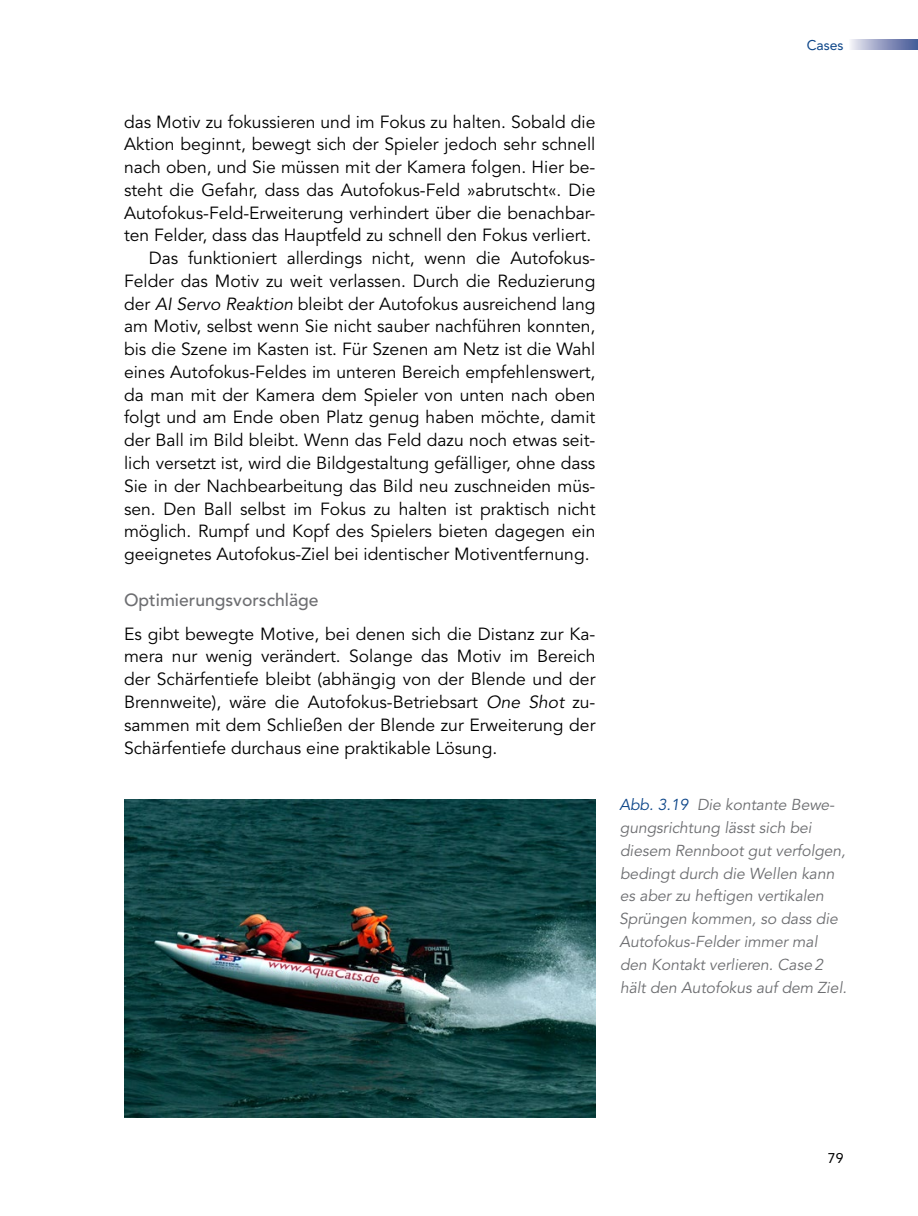
<style>
.page{position:relative;width:918px;height:1216px;background:#fff}
.page>*{position:absolute;margin:0;border:0;box-sizing:border-box;transform-origin:0 0}
.Fließtext_mit_Einzug{font:17.5px/22.8px "Avenir LT Pro";color:#000;text-align:justify}
.Fließtext_Anfang{font:17.5px/22.8px "Avenir LT Pro";color:#000;text-align:justify}
.Überschrift_Ebene_3{font:500 17.5px "Avenir LT Pro";color:#6d6e71}
.t1{font:italic 15.75px/22.8px "Avenir LT Pro";letter-spacing:-.005em;color:#6d6e71}
.t2{font:14px "Avenir LT Pro";color:#0d4689}
.t3{font:14px "Avenir LT Pro";color:#000}
.s1{font-style:italic}
.s2{color:#0d4689}
</style>
<div class="page">
<svg style="left:851px;top:40px;width:67px;height:10px"></svg>
<img style="left:124px;top:799px;width:471px;height:318px">
<p class="t2" style="left:806px;top:36px;width:38px">Cases</p>
<p class="Fließtext_mit_Einzug" style="left:124px;top:110px;width:473px">das Motiv zu fokussieren und im Fokus zu halten. Sobald die Aktion beginnt, bewegt sich der Spieler jedoch sehr schnell nach oben, und Sie müssen mit der Kamera folgen. Hier be&shy;steht die Gefahr, dass das Autofokus-Feld »abrutscht«. Die Autofokus-Feld-Erweiterung verhindert über die benachbar&shy;ten Felder, dass das Hauptfeld zu schnell den Fokus verliert.</p>
<p class="Fließtext_mit_Einzug" style="left:124px;top:247px;width:473px;text-indent:25px">Das funktioniert allerdings nicht, wenn die Autofokus-Felder das Motiv zu weit verlassen. Durch die Reduzierung der <span class="s1">AI Servo Reaktion</span> bleibt der Autofokus ausreichend lang am Motiv, selbst wenn Sie nicht sauber nachführen konnten, bis die Szene im Kasten ist. Für Szenen am Netz ist die Wahl eines Autofokus-Feldes im unteren Bereich empfehlenswert, da man mit der Kamera dem Spieler von unten nach oben folgt und am Ende oben Platz genug haben möchte, damit der Ball im Bild bleibt. Wenn das Feld dazu noch etwas seit&shy;lich versetzt ist, wird die Bildgestaltung gefälliger, ohne dass Sie in der Nachbearbeitung das Bild neu zuschneiden müs&shy;sen. Den Ball selbst im Fokus zu halten ist praktisch nicht möglich. Rumpf und Kopf des Spielers bieten dagegen ein geeignetes Autofokus-Ziel bei identischer Motiventfernung.</p>
<p class="Überschrift_Ebene_3" style="left:124px;top:589px;width:196px">Optimierungsvorschläge</p>
<p class="Fließtext_Anfang" style="left:124px;top:622px;width:473px">Es gibt bewegte Motive, bei denen sich die Distanz zur Ka&shy;mera nur wenig verändert. Solange das Motiv im Bereich der Schärfentiefe bleibt (abhängig von der Blende und der Brennweite), wäre die Autofokus-Betriebsart <span class="s1">One Shot</span> zu&shy;sammen mit dem Schließen der Blende zur Erweiterung der Schärfentiefe durchaus eine praktikable Lösung.</p>
<p class="t1" style="left:619px;top:793px;width:229px"><span class="s2">Abb. 3.19</span> Die kontante Bewe&shy;gungsrichtung lässt sich bei diesem Rennboot gut verfolgen, bedingt durch die Wellen kann es aber zu heftigen vertikalen<br>Sprüngen kommen, so dass die<br>Autofokus-Felder immer mal den Kontakt verlieren. Case 2 hält den Autofokus auf dem Ziel.</p>
<p class="t3" style="left:828px;top:1149px;width:17px">79</p>
</div>
